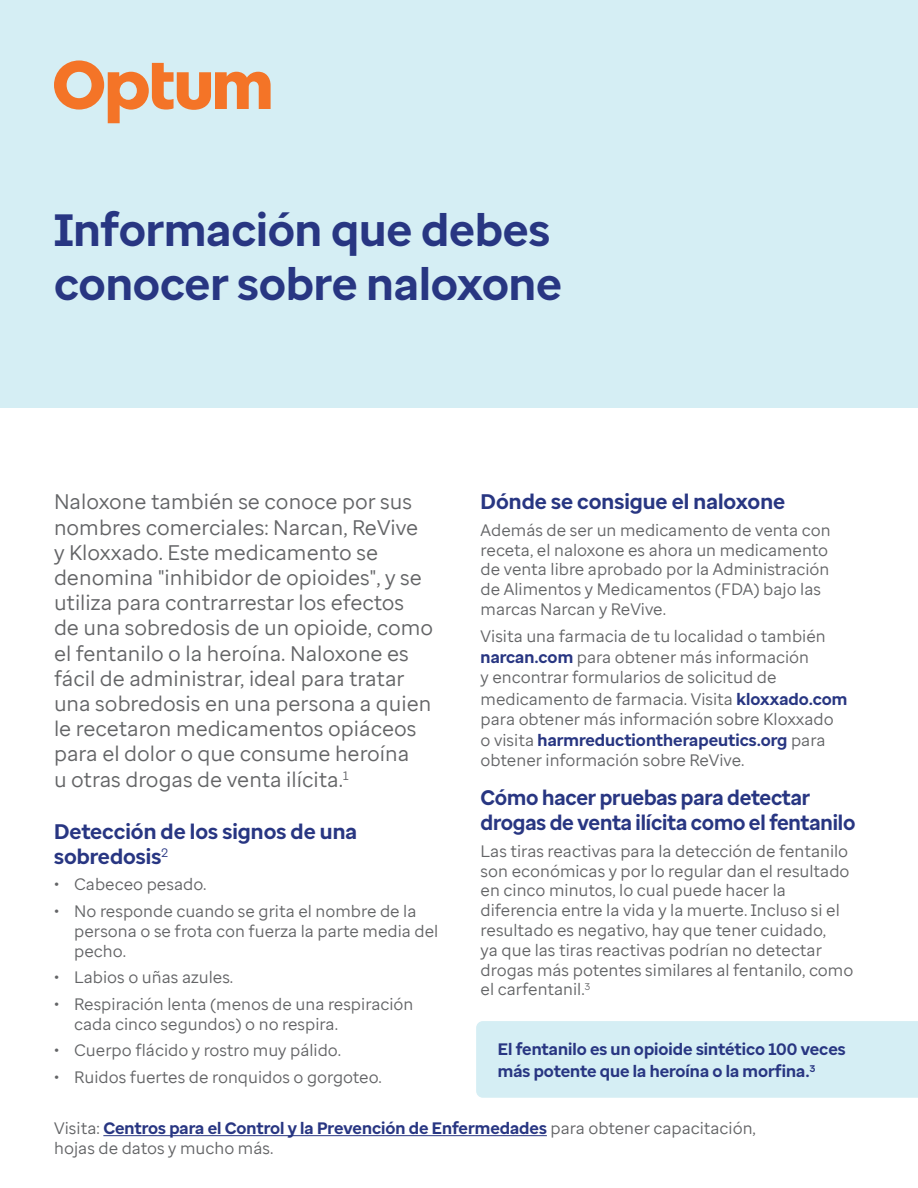
<style>
.page{position:relative;width:918px;height:1188px;background:#fff}
.page>*{position:absolute;margin:0;border:0;box-sizing:border-box;transform-origin:0 0}
.t1{font:700 45px/54px "Optum Sans";letter-spacing:-.005em;color:#283682}
.t2{font:21px/25.2px "Optum Sans";color:#636466}
.t3{font:700 21px/25.2px "Optum Sans";letter-spacing:-.01em;color:#283682}
.t4{font:16.5px/19.8px "Optum Sans";color:#636466}
.t5{font:700 16.5px/22.5px "Optum Sans";color:#283682}
.s1{font-weight:700;color:#283682}
</style>
<div class="page">
<div style="left:0;top:0;width:918px;height:407px;background:#d5eef4"></div>
<hr style="left:103px;top:1135px;width:444px;height:1px;background:#283682">
<svg style="left:54px;top:60px;width:217px;height:63px"></svg>
<div style="left:476px;top:1021px;width:442px;height:77px;background:#d5eef4"></div>
<p class="t1" style="left:54px;top:203px;width:510px">Información que debes conocer sobre naloxone</p>
<p class="t2" style="left:54px;top:489px;width:381px">Naloxone también se conoce por sus nombres comerciales: Narcan, ReVive y Kloxxado. Este medicamento se denomina "inhibidor de opioides", y se utiliza para contrarrestar los efectos de una sobredosis de un opioide, como el fentanilo o la heroína. Naloxone es fácil de administrar, ideal para tratar una sobredosis en una persona a quien le recetaron medicamentos opiáceos para el dolor o que consume heroína<br>u otras drogas de venta ilícita.<sup>1</sup></p>
<p class="t3" style="left:54px;top:819px;width:305px">Detección de los signos de una sobredosis<sup>2</sup></p>
<p class="t4" style="left:54px;top:875px;width:154px">• Cabeceo pesado.</p>
<p class="t4" style="left:74px;top:901px;width:366px;text-indent:-20px">• No responde cuando se grita el nombre de la persona o se frota con fuerza la parte media del pecho.</p>
<p class="t4" style="left:54px;top:967px;width:181px">• Labios o uñas azules.</p>
<p class="t4" style="left:74px;top:994px;width:341px;text-indent:-20px">• Respiración lenta (menos de una respiración cada cinco segundos) o no respira.</p>
<p class="t4" style="left:54px;top:1040px;width:289px">• Cuerpo flácido y rostro muy pálido.</p>
<p class="t4" style="left:54px;top:1067px;width:329px">• Ruidos fuertes de ronquidos o gorgoteo.</p>
<p class="t3" style="left:481px;top:489px;width:306px">Dónde se consigue el naloxone</p>
<p class="t4" style="left:481px;top:520px;width:352px">Además de ser un medicamento de venta con receta, el naloxone es ahora un medicamento de venta libre aprobado por la Administración de Alimentos y Medicamentos (FDA) bajo las marcas Narcan y ReVive.</p>
<p class="t4" style="left:481px;top:625px;width:347px;line-height:21.8px">Visita una farmacia de tu localidad o también <span class="s1">narcan.com</span> para obtener más información</p>
<p class="t4" style="left:481px;top:666px;width:368px;line-height:21.8px">y encontrar formularios de solicitud de medicamento de farmacia. Visita <span class="s1">kloxxado.com</span></p>
<p class="t4" style="left:481px;top:708px;width:355px;line-height:21.8px">para obtener más información sobre Kloxxado o visita <span class="s1">harmreductiontherapeutics.org</span> para</p>
<p class="t4" style="left:481px;top:750px;width:266px">obtener información sobre ReVive.</p>
<p class="t3" style="left:481px;top:785px;width:376px">Cómo hacer pruebas para detectar drogas de venta ilícita como el fentanilo</p>
<p class="t4" style="left:481px;top:841px;width:374px">Las tiras reactivas para la detección de fentanilo son económicas y por lo regular dan el resultado en cinco minutos, lo cual puede hacer la diferencia entre la vida y la muerte. Incluso si el resultado es negativo, hay que tener cuidado,<br>ya que las tiras reactivas podrían no detectar drogas más potentes similares al fentanilo, como el carfentanil.<sup>3</sup></p>
<p class="t5" style="left:498px;top:1038px;width:349px">El fentanilo es un opioide sintético 100 veces más potente que la heroína o la morfina.<sup>3</sup></p>
<p class="t4" style="left:54px;top:1118px;width:703px">Visita: <span class="s1">Centros para el Control y la Prevención de Enfermedades</span> para obtener capacitación, hojas de datos y mucho más.</p>
</div>
